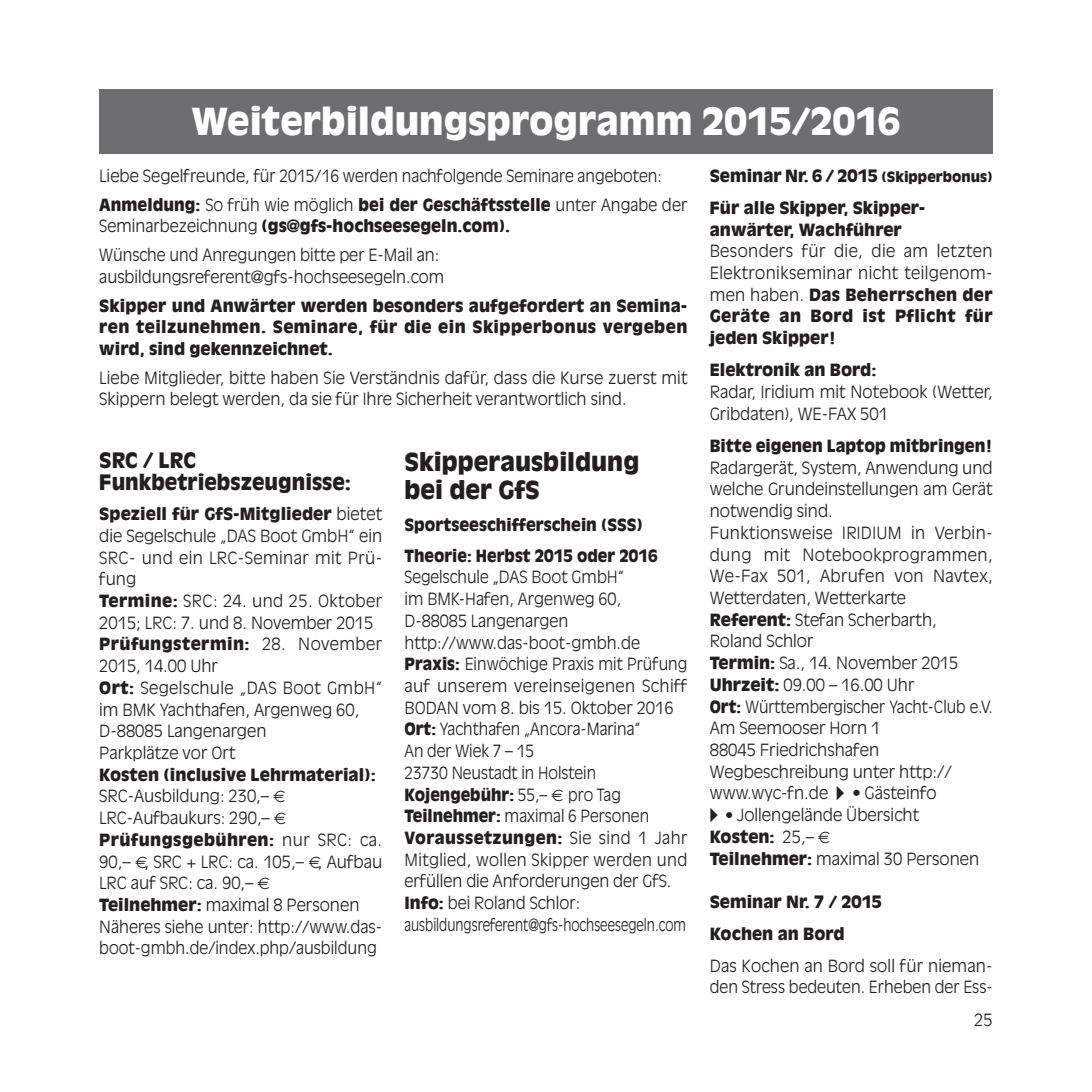
<style>
.page{position:relative;width:1092px;height:1092px;background:#fff}
.page>*{position:absolute;margin:0;border:0;box-sizing:border-box;transform-origin:0 0}
.t1{font:900 36.75px "Antique Olive";color:#fff}
.t2{font:900 24.5px/28px "Antique Olive";color:#231f20}
.t3{font:900 21px/21.7px "Antique Olive";color:#231f20}
.t4{font:300 16.62px/21.7px "Antique Olive";color:#231f20}
.t5{font:300 16.62px/21.7px "Antique Olive";color:#231f20;scale:.94 1}
.t6{font:900 16.62px/21.7px "Antique Olive";color:#231f20}
.t7{font:900 16.62px/30.4px "Antique Olive";color:#231f20;scale:.96 1}
.s1{font-weight:900}
.s2{font-size:14px}
.s3{font-family:"European Pi Three";font-weight:400}
.s4{font-family:"Helvetica Neue LT Std";font-weight:800}
</style>
<div class="page">
<div style="left:99px;top:89px;width:893px;height:65px;background:#6d6e70"></div>
<h1 class="t1" style="left:191px;top:107px;width:710px">Weiterbildungsprogramm 2015/2016</h1>
<p class="t4" style="left:99px;top:162px;width:589px;line-height:28.7px">Liebe Segelfreunde, für 2015/16 werden nachfolgende Seminare angeboten:<br><span class="s1">Anmeldung:</span> So früh wie möglich <span class="s1">bei der Geschäftsstelle</span> unter Angabe der</p>
<p class="t4" style="left:99px;top:213px;width:412px;line-height:28.7px">Seminarbezeichnung <span class="s1">(gs@gfs-hochseesegeln.com).<br></span>Wünsche und Anregungen bitte per E-Mail an:</p>
<p class="t4" style="left:99px;top:266px;width:346px">ausbildungsreferent@gfs-hochseesegeln.com</p>
<p class="t6" style="left:99px;top:295px;width:589px;text-align:justify">Skipper und Anwärter werden besonders aufgefordert an Semina&shy;ren teilzunehmen. Seminare, für die ein Skipperbonus vergeben wird, sind gekennzeichnet.</p>
<p class="t4" style="left:99px;top:367px;width:589px">Liebe Mitglieder, bitte haben Sie Verständnis dafür, dass die Kurse zuerst mit<br>Skippern belegt werden, da sie für Ihre Sicherheit verantwortlich sind.</p>
<p class="t3" style="left:99px;top:450px;width:253px">SRC / LRC<br>Funkbetriebszeugnisse:</p>
<p class="t4" style="left:99px;top:504px;width:284px"><span class="s1">Speziell für GfS-Mitglieder</span> bietet die Segelschule „DAS Boot GmbH“ ein<br>SRC- und ein LRC-Seminar mit Prü&shy;fung<br><span class="s1">Termine:</span> SRC: 24. und 25. Oktober<br>2015; LRC: 7. und 8. November 2015<br><span class="s1">Prüfungstermin:</span> 28. November<br>2015, 14.00 Uhr<br><span class="s1">Ort:</span> Segelschule „DAS Boot GmbH“ im BMK Yachthafen, Argenweg 60,<br>D-88085 Langenargen<br>Parkplätze vor Ort</p>
<p class="t6" style="left:99px;top:764px;width:278px">Kosten (inclusive Lehrmaterial):</p>
<p class="t4" style="left:99px;top:786px;width:284px">SRC-Ausbildung: 230,–<br>LRC-Aufbaukurs: 290,–<br><span class="s1">Prüfungsgebühren:</span> nur SRC: ca.<br>90,– , SRC + LRC: ca. 105,– , Aufbau<br>LRC auf SRC: ca. 90,–<br><span class="s1">Teilnehmer:</span> maximal 8 Personen<br>Näheres siehe unter: http://www.das&shy;boot-gmbh.de/index.php/ausbildung</p>
<h2 class="t2" style="left:404px;top:449px;width:236px">Skipperausbildung bei der GfS</h2>
<p class="t7" style="left:404px;top:511px;width:265px">Sportseeschifferschein (SSS)<br>Theorie: Herbst 2015 oder 2016</p>
<p class="t5" style="left:404px;top:567px;width:302px">Segelschule „DAS Boot GmbH“<br>im BMK-Hafen, Argenweg 60,<br>D-88085 Langenargen http://www.das-boot-gmbh.de<br><span class="s1">Praxis:</span> Einwöchige Praxis mit Prüfung auf unserem vereinseigenen Schiff<br>BODAN vom 8. bis 15. Oktober 2016<br><span class="s1">Ort:</span> Yachthafen „Ancora-Marina“<br>An der Wiek 7 – 15<br>23730 Neustadt in Holstein<br><span class="s1">Kojengebühr:</span> 55,–</p>
<p class="t5" style="left:404px;top:784px;width:302px;text-indent:164px">pro Tag<br><span class="s1">Teilnehmer:</span> maximal 6 Personen<br><span class="s1">Voraussetzungen:</span> Sie sind 1 Jahr<br>Mitglied, wollen Skipper werden und erfüllen die Anforderungen der GfS.<br><span class="s1">Info:</span> bei Roland Schlor: ausbildungsreferent@gfs-hochseesegeln.com</p>
<p class="t6" style="left:709px;top:160px;width:284px;line-height:32.2px">Seminar Nr. 6 / 2015 <span class="s2">(Skipperbonus)<br></span>Für alle Skipper, Skipper-</p>
<p class="t6" style="left:709px;top:219px;width:194px">anwärter, Wachführer</p>
<p class="t4" style="left:709px;top:241px;width:284px;text-align:justify">Besonders für die, die am letzten Elektronikseminar nicht teilgenom&shy;men haben. <span class="s1">Das Beherrschen der Geräte an Bord ist Pflicht für jeden Skipper!</span></p>
<p class="t6" style="left:709px;top:360px;width:168px">Elektronik an Bord:</p>
<p class="t4" style="left:709px;top:382px;width:284px">Radar, Iridium mit Notebook (Wetter,<br>Gribdaten), WE-FAX 501</p>
<p class="t6" style="left:709px;top:436px;width:284px">Bitte eigenen Laptop mitbringen!</p>
<p class="t4" style="left:709px;top:457px;width:284px">Radargerät, System, Anwendung und welche Grundeinstellungen am Gerät notwendig sind.<br>Funktionsweise IRIDIUM in Verbin&shy;dung mit Notebookprogrammen,<br>We-Fax 501, Abrufen von Navtex,<br>Wetterdaten, Wetterkarte<br><span class="s1">Referent:</span> Stefan Scherbarth,<br>Roland Schlor<br><span class="s1">Termin:</span> Sa., 14. November 2015<br><span class="s1">Uhrzeit:</span> 09.00 – 16.00 Uhr<br><span class="s1">Ort:</span> Württembergischer Yacht-Club e.V.<br>Am Seemooser Horn 1<br>88045 Friedrichshafen<br>Wegbeschreibung unter http:// www.wyc-fn.de <span class="s3">-</span> • Gästeinfo</p>
<p class="t4" style="left:709px;top:804px;width:271px"><span class="s3">-</span> <span class="s4">•</span> Jollengelände Übersicht<br><span class="s1">Kosten:</span> 25,–<br><span class="s1">Teilnehmer:</span> maximal 30 Personen</p>
<p class="t6" style="left:709px;top:886px;width:174px;line-height:31.8px">Seminar Nr. 7 / 2015<br>Kochen an Bord</p>
<p class="t4" style="left:709px;top:955px;width:284px">Das Kochen an Bord soll für nieman&shy;den Stress bedeuten. Erheben der Ess-</p>
<p class="t4" style="left:974px;top:1009px;width:20px">25</p>
</div>
